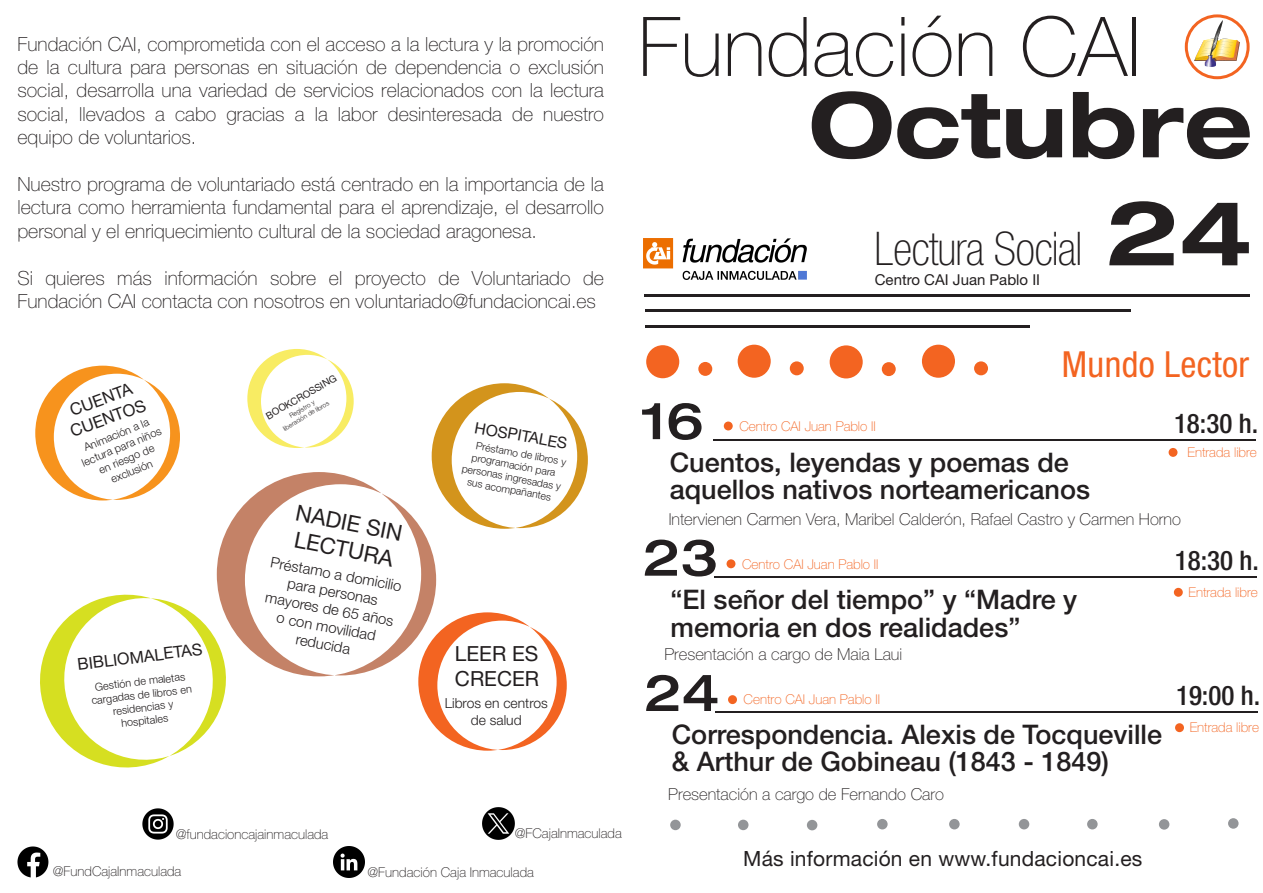
<style>
.page{position:relative;width:1263px;height:893px;background:#fff}
.page>*{position:absolute;margin:0;border:0;box-sizing:border-box;transform-origin:0 0}
.t1{font:700 expanded 90px/108px "Helvetica Neue LT Std";color:#231f20;text-align:right}
.t2{font:100 82.5px "Helvetica Neue LT Std";color:#231f20}
.t3{font:500 expanded 51px "Helvetica Neue LT Std";color:#231f20}
.t4{font:100 condensed 46.5px "Helvetica Neue LT Std";letter-spacing:-.015em;color:#231f20}
.t5{font:condensed 36px "Helvetica Neue LT Std";letter-spacing:.01em;color:#f36421}
.t6{font:500 27px/27.2px "Helvetica Neue LT Std";color:#231f20}
.t7{font:500 condensed 27px "Helvetica Neue LT Std";color:#231f20}
.t8{font:22.35px/26.7px "Helvetica Neue LT Std";color:#231f20}
.t9{font:21px "Helvetica Neue LT Std";letter-spacing:.01em;color:#231f20}
.t10{font:20.85px/25px "Helvetica Neue LT Std";color:#231f20}
.t11{font:100 19.5px/23.4px "Helvetica Neue LT Std";color:#231f20;text-align:justify}
.t12{font:16.65px/20px "Helvetica Neue LT Std";color:#231f20;text-align:center}
.t13{font:100 16.5px "Helvetica Neue LT Std";color:#231f20}
.t14{font:16.35px "Helvetica Neue LT Std";color:#231f20}
.t15{font:15.75px "Helvetica Neue LT Std";color:#231f20}
.t16{font:15px "Helvetica Neue LT Std";color:#231f20}
.t17{font:300 14.85px/17.7px "Helvetica Neue LT Std";color:#231f20;text-align:center}
.t18{font:300 13.8px/16.6px "Helvetica Neue LT Std";color:#231f20;text-align:center}
.t19{font:100 13.5px "Helvetica Neue LT Std";color:#f36421}
.t20{font:100 13.5px "Helvetica Neue LT Std";color:#231f20}
.t21{font:300 11.1px/13.4px "Helvetica Neue LT Std";color:#231f20;text-align:center}
.t22{font:300 10.95px/13px "Helvetica Neue LT Std";color:#231f20;text-align:center}
.t23{font:300 10.35px "Helvetica Neue LT Std";color:#231f20}
.t24{font:9.9px "Helvetica Neue LT Std";color:#231f20}
.t25{font:300 6.6px/7.8px "Helvetica Neue LT Std";color:#231f20;text-align:center}
</style>
<div class="page">
<div style="left:646px;top:345px;width:33px;height:33px;background:#f36421;border-radius:50%"></div>
<div style="left:698px;top:362px;width:14px;height:14px;background:#f36421;border-radius:50%"></div>
<div style="left:738px;top:345px;width:33px;height:33px;background:#f36421;border-radius:50%"></div>
<div style="left:790px;top:361px;width:14px;height:14px;background:#f36421;border-radius:50%"></div>
<div style="left:830px;top:345px;width:33px;height:33px;background:#f36421;border-radius:50%"></div>
<div style="left:882px;top:362px;width:14px;height:14px;background:#f36421;border-radius:50%"></div>
<div style="left:922px;top:345px;width:33px;height:33px;background:#f36421;border-radius:50%"></div>
<div style="left:974px;top:361px;width:14px;height:14px;background:#f36421;border-radius:50%"></div>
<hr style="left:644px;top:294px;width:606px;height:3px;background:#231f20">
<hr style="left:645px;top:309px;width:606px;height:3px;background:#231f20">
<hr style="left:645px;top:325px;width:606px;height:3px;background:#231f20">
<div style="left:1131px;top:307px;width:123px;height:12px;background:#fff"></div>
<div style="left:1030px;top:323px;width:223px;height:10px;background:#fff"></div>
<hr style="left:713px;top:440px;width:542px;height:1px;background:#231f20">
<div style="left:1168px;top:448px;width:9px;height:9px;background:#f36421;border-radius:50%"></div>
<hr style="left:714px;top:576px;width:542px;height:1px;background:#231f20">
<div style="left:1174px;top:588px;width:9px;height:9px;background:#f36421;border-radius:50%"></div>
<div style="left:670px;top:820px;width:11px;height:10px;background:#939598;border-radius:50%"></div>
<div style="left:738px;top:820px;width:10px;height:10px;background:#939598;border-radius:50%"></div>
<div style="left:807px;top:820px;width:10px;height:10px;background:#939598;border-radius:50%"></div>
<div style="left:877px;top:819px;width:11px;height:10px;background:#939598;border-radius:50%"></div>
<div style="left:949px;top:819px;width:11px;height:10px;background:#939598;border-radius:50%"></div>
<div style="left:1019px;top:819px;width:10px;height:10px;background:#939598;border-radius:50%"></div>
<div style="left:1087px;top:819px;width:10px;height:10px;background:#939598;border-radius:50%"></div>
<div style="left:1159px;top:819px;width:10px;height:11px;background:#939598;border-radius:50%"></div>
<div style="left:1228px;top:818px;width:10px;height:11px;background:#939598;border-radius:50%"></div>
<img style="left:17px;top:846px;width:32px;height:31px">
<img style="left:142px;top:809px;width:32px;height:31px">
<img style="left:333px;top:846px;width:31px;height:32px">
<img style="left:482px;top:807px;width:32px;height:32px">
<hr style="left:715px;top:711px;width:542px;height:2px;background:#231f20">
<div style="left:1175px;top:723px;width:9px;height:9px;background:#f36421;border-radius:50%"></div>
<div style="left:724px;top:422px;width:9px;height:8px;background:#f36421;border-radius:50%"></div>
<div style="left:726px;top:559px;width:9px;height:9px;background:#f36421;border-radius:50%"></div>
<div style="left:728px;top:695px;width:9px;height:9px;background:#f36421;border-radius:50%"></div>
<img style="left:1195px;top:21px;width:44px;height:46px">
<div style="left:1185px;top:14px;width:64px;height:65px;border:3px solid #f36421;border-radius:50%"></div>
<svg style="left:35px;top:349px;width:553px;height:419px"></svg>
<img style="left:644px;top:238px;width:163px;height:42px">
<p class="t11" style="left:17px;top:32px;width:588px">Fundación CAI, comprometida con el acceso a la lectura y la promoción de la cultura para personas en situación de dependencia o exclusión social, desarrolla una variedad de servicios relacionados con la lectura social, llevados a cabo gracias a la labor desinteresada de nuestro equipo de voluntarios.</p>
<p class="t11" style="left:17px;top:172px;width:588px">Nuestro programa de voluntariado está centrado en la importancia de la lectura como herramienta fundamental para el aprendizaje, el desarrollo personal y el enriquecimiento cultural de la sociedad aragonesa.</p>
<p class="t11" style="left:17px;top:266px;width:588px">Si quieres más información sobre el proyecto de Voluntariado de<br>Fundación CAI contacta con nosotros en voluntariado@fundacioncai.es</p>
<p class="t24" style="left:264px;top:412px;width:81px;rotate:-30deg">BOOKCROSSING</p>
<p class="t12" style="left:60px;top:403px;width:81px;rotate:-20deg">CUENTA<br>CUENTOS</p>
<p class="t25" style="left:277px;top:419px;width:54px;rotate:-31deg">Registro y liberación de libros</p>
<p class="t21" style="left:75px;top:445px;width:86px;rotate:-23deg">Animación a la lectura para niños en riesgo de exclusión</p>
<p class="t15" style="left:476px;top:418px;width:95px;rotate:10deg">HOSPITALES</p>
<p class="t23" style="left:477px;top:439px;width:93px;rotate:10deg">Préstamo de libros y</p>
<p class="t23" style="left:473px;top:451px;width:87px;rotate:10deg">programación para</p>
<p class="t23" style="left:463px;top:462px;width:102px;rotate:10deg">personas ingresadas y</p>
<p class="t23" style="left:468px;top:476px;width:87px;rotate:10deg">sus acompañantes</p>
<p class="t14" style="left:76px;top:654px;width:127px;rotate:-7deg">BIBLIOMALETAS</p>
<p class="t22" style="left:89px;top:681px;width:102px;rotate:-7deg">Gestión de maletas cargadas de libros en residencias y hospitales</p>
<p class="t8" style="left:299px;top:499px;width:110px;rotate:11deg">NADIE SIN<br>LECTURA</p>
<p class="t17" style="left:273px;top:552px;width:134px;rotate:11deg">Préstamo a domicilio para personas mayores de 65 años o con movilidad reducida</p>
<p class="t20" style="left:176px;top:827px;width:154px">@fundacioncajainmaculada</p>
<p class="t10" style="left:455px;top:641px;width:86px">LEER ES<br>CRECER</p>
<p class="t18" style="left:445px;top:695px;width:105px">Libros en centros de salud</p>
<p class="t20" style="left:515px;top:826px;width:109px">@FCajaInmaculada</p>
<p class="t20" style="left:53px;top:863px;width:130px">@FundCajaInmaculada</p>
<p class="t20" style="left:367px;top:864px;width:168px">@Fundación Caja Inmaculada</p>
<h2 class="t2" style="left:638px;top:-1px;width:504px">Fundación CAI</h2>
<h1 class="t1" style="left:809px;top:69px;width:445px">Octubre<br>24</h1>
<h3 class="t4" style="left:874px;top:222px;width:210px">Lectura Social</h3>
<p class="t16" style="left:875px;top:271px;width:167px">Centro CAI Juan Pablo II</p>
<h3 class="t5" style="left:1062px;top:344px;width:189px">Mundo Lector</h3>
<h3 class="t3" style="left:641px;top:389px;width:65px">16</h3>
<h3 class="t7" style="left:1174px;top:408px;width:86px">18:30 h.</h3>
<h3 class="t6" style="left:670px;top:449px;width:422px">Cuentos, leyendas y poemas de aquellos nativos norteamericanos</h3>
<p class="t13" style="left:669px;top:510px;width:514px">Intervienen Carmen Vera, Maribel Calderón, Rafael Castro y Carmen Horno</p>
<h3 class="t3" style="left:642px;top:526px;width:77px">23</h3>
<h3 class="t7" style="left:1175px;top:544px;width:86px">18:30 h.</h3>
<h3 class="t6" style="left:671px;top:584px;width:408px;line-height:28.5px">“El señor del tiempo” y “Madre y memoria en dos realidades”</h3>
<p class="t13" style="left:664px;top:645px;width:239px">Presentación a cargo de Maia Laui</p>
<p class="t19" style="left:739px;top:418px;width:138px">Centro CAI Juan Pablo II</p>
<p class="t19" style="left:1187px;top:445px;width:71px">Entrada libre</p>
<p class="t19" style="left:742px;top:556px;width:138px">Centro CAI Juan Pablo II</p>
<p class="t19" style="left:1188px;top:584px;width:71px">Entrada libre</p>
<h3 class="t3" style="left:644px;top:661px;width:77px">24</h3>
<h3 class="t7" style="left:1176px;top:679px;width:86px">19:00 h.</h3>
<h3 class="t6" style="left:672px;top:721px;width:492px">Correspondencia. Alexis de Tocqueville &amp; Arthur de Gobineau (1843 - 1849)</h3>
<p class="t13" style="left:668px;top:784px;width:277px">Presentación a cargo de Fernando Caro</p>
<p class="t19" style="left:744px;top:692px;width:138px">Centro CAI Juan Pablo II</p>
<p class="t19" style="left:1190px;top:719px;width:71px">Entrada libre</p>
<p class="t9" style="left:743px;top:846px;width:401px">Más información en www.fundacioncai.es</p>
</div>
